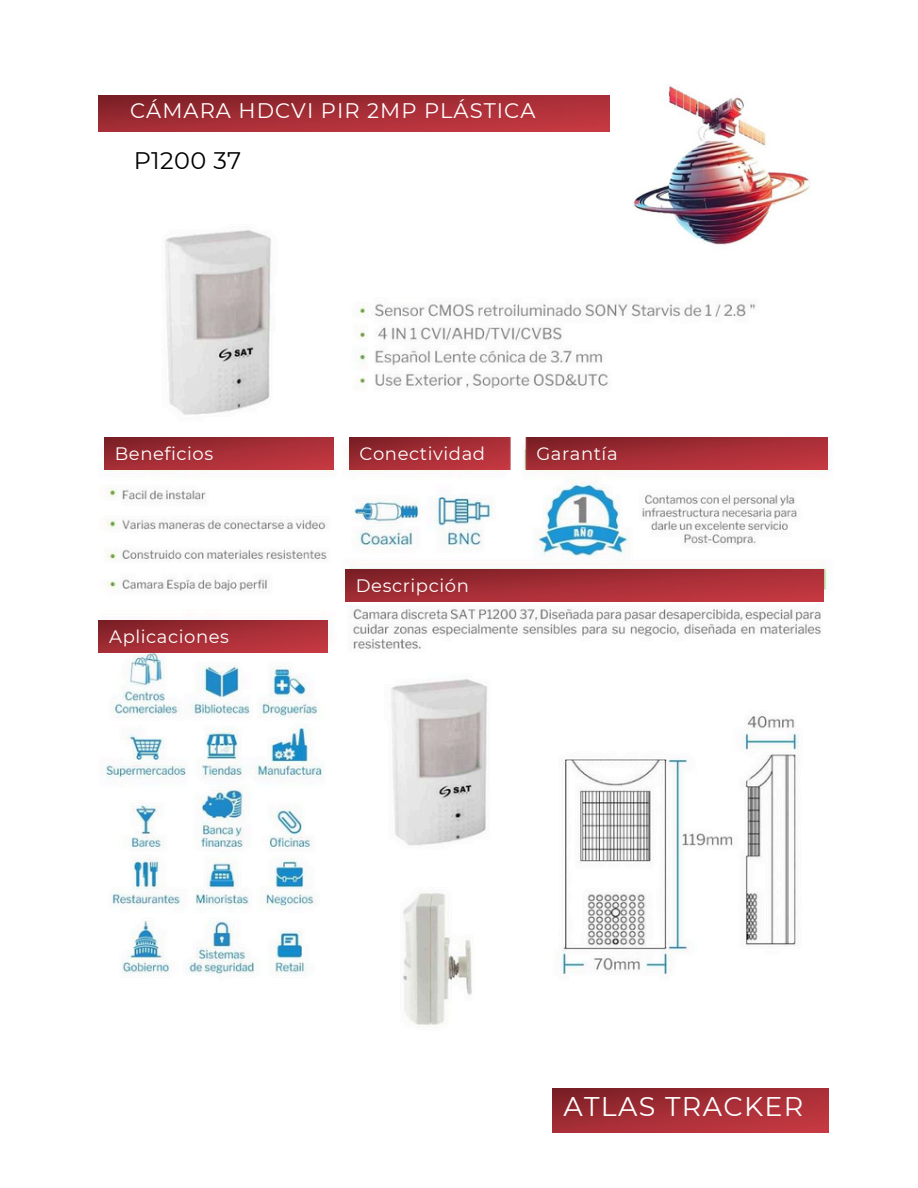
<style>
.page{position:relative;width:918px;height:1188px;background:#fff}
.page>*{position:absolute;margin:0;border:0;box-sizing:border-box;transform-origin:0 0}
.t1{font:27px "Montserrat";letter-spacing:.05em;color:#fff}
.t2{font:24px "Montserrat";letter-spacing:.015em;color:#000}
.t3{font:21px "Montserrat";letter-spacing:.05em;color:#fff}
.t4{font:18px "Montserrat";letter-spacing:.03em;color:#fff}
</style>
<div class="page">
<img style="left:101px;top:230px;width:727px;height:796px">
<div style="left:349px;top:173px;width:515px;height:123px;background:#fff"></div>
<img style="left:98px;top:95px;width:512px;height:36px">
<img style="left:553px;top:1089px;width:275px;height:43px">
<img style="left:104px;top:437px;width:230px;height:33px">
<img style="left:349px;top:437px;width:478px;height:33px">
<img style="left:98px;top:620px;width:230px;height:33px">
<img style="left:345px;top:569px;width:478px;height:33px">
<img style="left:633px;top:85px;width:177px;height:160px">
<p class="t3" style="left:130px;top:98px;width:407px">CÁMARA HDCVI PIR 2MP PLÁSTICA</p>
<p class="t2" style="left:134px;top:146px;width:109px">P1200 37</p>
<p class="t4" style="left:115px;top:443px;width:100px">Beneficios</p>
<p class="t4" style="left:109px;top:626px;width:121px">Aplicaciones</p>
<p class="t4" style="left:360px;top:443px;width:127px">Conectividad</p>
<h1 class="t4" style="left:536px;top:443px;width:83px">Garantía</h1>
<p class="t4" style="left:356px;top:575px;width:115px">Descripción</p>
<p class="t1" style="left:563px;top:1090px;width:242px">ATLAS TRACKER</p>
</div>
